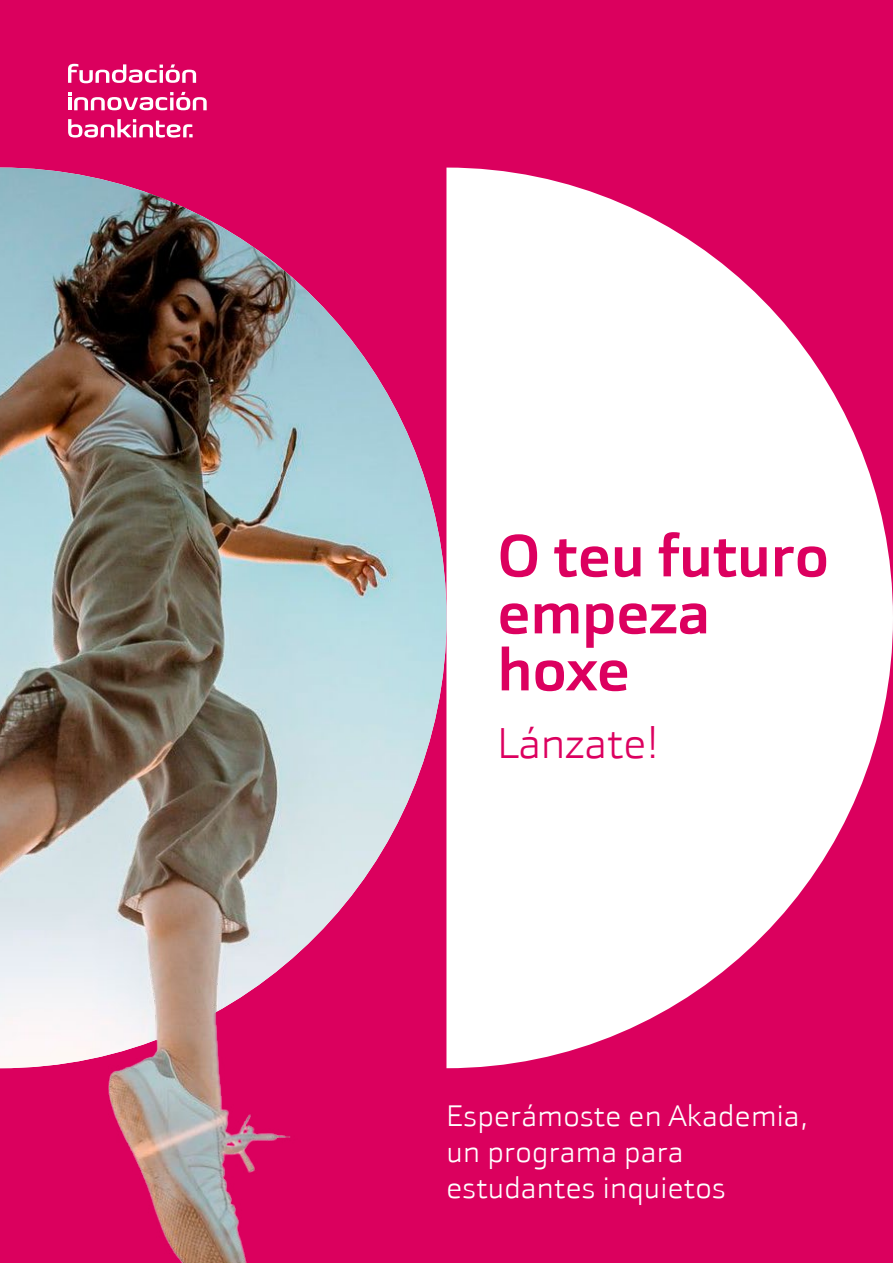
<style>
.page{position:relative;width:893px;height:1263px;background:#db005e}
.page>*{position:absolute;margin:0;border:0;box-sizing:border-box;transform-origin:0 0}
.t1{font:700 60px/57px "Bankinter Sans";color:#dc005f}
.t2{font:300 43.5px "Bankinter Sans";color:#dc005f}
.t3{font:300 30px/36px "Bankinter Sans";letter-spacing:.01em;color:#fff}
</style>
<div class="page">
<svg style="left:446px;top:168px;width:447px;height:900px;fill:#fff"></svg>
<img style="left:0;top:168px;width:446px;height:797px">
<svg style="left:68px;top:92px;width:139px;height:18px"></svg>
<svg style="left:68px;top:119px;width:125px;height:19px"></svg>
<svg style="left:68px;top:64px;width:128px;height:19px"></svg>
<img style="left:0;top:965px;width:291px;height:298px">
<h1 class="t1" style="left:497px;top:527px;width:333px">O teu futuro empeza hoxe</h1>
<h2 class="t2" style="left:497px;top:718px;width:163px">Lánzate!</h2>
<p class="t3" style="left:446px;top:1098px;width:363px">Esperámoste en Akademia, un programa para estudantes inquietos</p>
</div>
